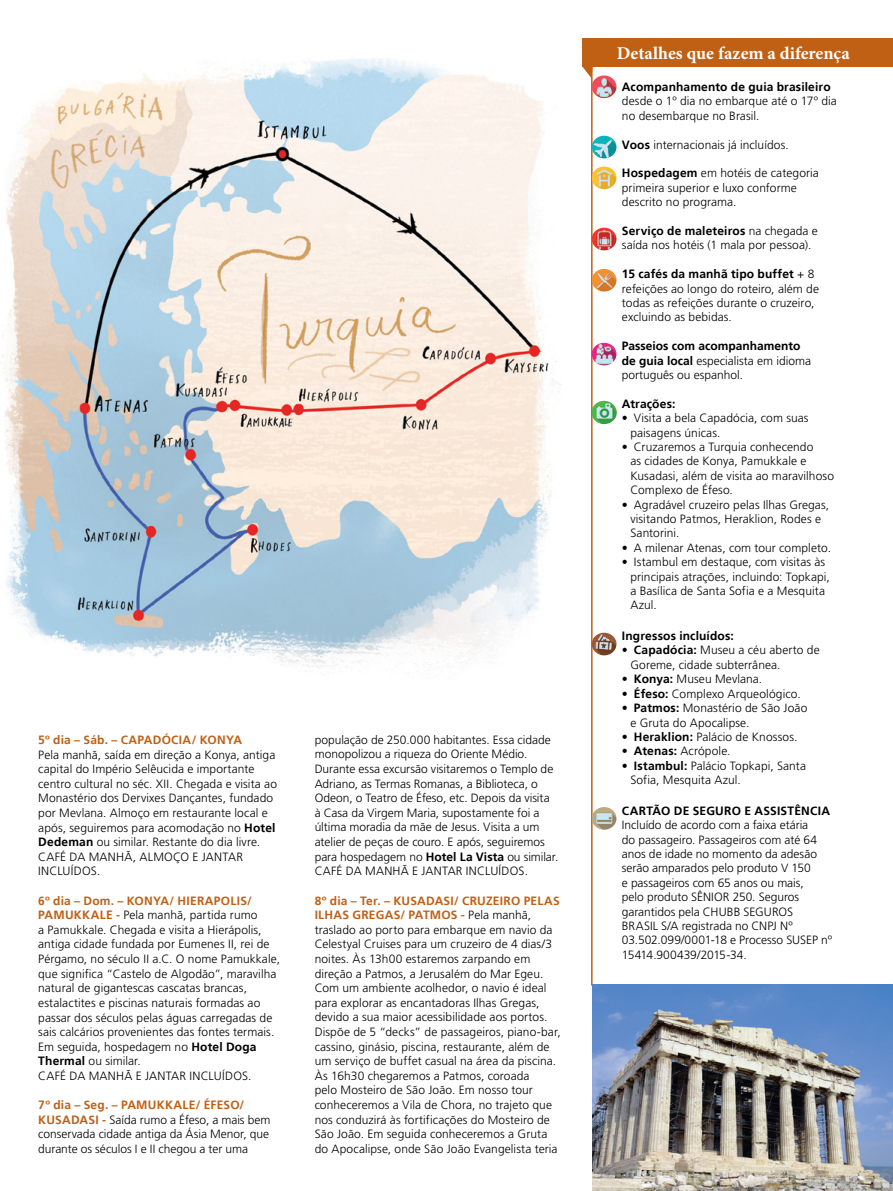
<style>
.page{position:relative;width:893px;height:1191px;background:#fff}
.page>*{position:absolute;margin:0;border:0;box-sizing:border-box;transform-origin:0 0}
.t1{font:700 18px "Minion Pro";color:#fff}
.t2{font:300 12px/14.5px "Frutiger";letter-spacing:.005em;color:#000}
.t3{font:700 12px "Frutiger LT";letter-spacing:.01em;color:#000}
.t4{font:700 12px/14.5px "Frutiger LT";letter-spacing:.02em;color:#c06015}
.s1{font-family:"Frutiger LT";font-weight:700}
.s2{font-family:"Frutiger LT";font-weight:700;color:#c06015}
.s3{font-family:"Frutiger";font-weight:300;color:#000}
.s4{font-family:"Frutiger";font-weight:300}
</style>
<div class="page">
<div style="left:591px;top:63px;width:302px;height:922px;border:2px solid #c06015"></div>
<div style="left:583px;top:38px;width:310px;height:29px;background:#c06015"></div>
<img style="left:592px;top:75px;width:24px;height:23px">
<img style="left:592px;top:166px;width:24px;height:23px">
<img style="left:592px;top:228px;width:24px;height:22px">
<img style="left:592px;top:343px;width:24px;height:22px">
<img style="left:591px;top:401px;width:26px;height:23px">
<img style="left:592px;top:269px;width:24px;height:22px">
<img style="left:592px;top:632px;width:24px;height:23px">
<img style="left:592px;top:807px;width:24px;height:22px">
<img style="left:592px;top:136px;width:24px;height:22px">
<img style="left:2px;top:59px;width:559px;height:609px">
<svg style="left:583px;top:67px;width:10px;height:11px"></svg>
<img style="left:593px;top:984px;width:300px;height:207px">
<p class="t4" style="left:38px;top:732px;width:205px">5º dia – Sáb. – CAPADÓCIA/ KONYA</p>
<p class="t2" style="left:38px;top:747px;width:240px">Pela manhã, saída em direção a Konya, antiga capital do Império Selêucida e importante centro cultural no séc. XII. Chegada e visita ao Monastério dos Dervixes Dançantes, fundado por Mevlana. Almoço em restaurante local e após, seguiremos para acomodação no <span class="s1">Hotel Dedeman</span> ou similar. Restante do dia livre.<br>CAFÉ DA MANHÃ, ALMOÇO E JANTAR INCLUÍDOS.</p>
<p class="t4" style="left:38px;top:893px;width:215px">6º dia – Dom. – KONYA/ HIERAPOLIS/</p>
<p class="t2" style="left:38px;top:907px;width:243px"><span class="s2">PAMUKKALE -</span> Pela manhã, partida rumo<br>a Pamukkale. Chegada e visita a Hierápolis, antiga cidade fundada por Eumenes II, rei de Pérgamo, no século II a.C. O nome Pamukkale, que significa “Castelo de Algodão”, maravilha natural de gigantescas cascatas brancas, estalactites e piscinas naturais formadas ao passar dos séculos pelas águas carregadas de sais calcários provenientes das fontes termais.<br>Em seguida, hospedagem no <span class="s1">Hotel Doga Thermal</span> ou similar.<br>CAFÉ DA MANHÃ E JANTAR INCLUÍDOS.</p>
<p class="t4" style="left:38px;top:1097px;width:208px">7º dia – Seg. – PAMUKKALE/ ÉFESO/</p>
<p class="t2" style="left:38px;top:1112px;width:234px;text-align:justify"><span class="s2">KUSADASI -</span> Saída rumo a Éfeso, a mais bem conservada cidade antiga da Ásia Menor, que durante os séculos I e II chegou a ter uma</p>
<p class="t2" style="left:315px;top:732px;width:245px">população de 250.000 habitantes. Essa cidade monopolizou a riqueza do Oriente Médio.<br>Durante essa excursão visitaremos o Templo de Adriano, as Termas Romanas, a Biblioteca, o Odeon, o Teatro de Éfeso, etc. Depois da visita à Casa da Virgem Maria, supostamente foi a última moradia da mãe de Jesus. Visita a um atelier de peças de couro. E após, seguiremos para hospedagem no <span class="s1">Hotel La Vista</span> ou similar.<br>CAFÉ DA MANHÃ E JANTAR INCLUÍDOS.</p>
<p class="t4" style="left:315px;top:893px;width:247px">8º dia – Ter. – KUSADASI/ CRUZEIRO PELAS<br>ILHAS GREGAS/ PATMOS - <span class="s3">Pela manhã,</span></p>
<p class="t2" style="left:315px;top:922px;width:247px">traslado ao porto para embarque em navio da Celestyal Cruises para um cruzeiro de 4 dias/3 noites. Às 13h00 estaremos zarpando em direção a Patmos, a Jerusalém do Mar Egeu.<br>Com um ambiente acolhedor, o navio é ideal para explorar as encantadoras Ilhas Gregas, devido a sua maior acessibilidade aos portos.<br>Dispõe de 5 “decks” de passageiros, piano-bar, cassino, ginásio, piscina, restaurante, além de um serviço de buffet casual na área da piscina.<br>Às 16h30 chegaremos a Patmos, coroada<br>pelo Mosteiro de São João. Em nosso tour conheceremos a Vila de Chora, no trajeto que nos conduzirá às fortificações do Mosteiro de São João. Em seguida conheceremos a Gruta do Apocalipse, onde São João Evangelista teria</p>
<h1 class="t1" style="left:617px;top:40px;width:235px">Detalhes que fazem a diferença</h1>
<p class="t3" style="left:622px;top:80px;width:210px">Acompanhamento de guia brasileiro</p>
<p class="t2" style="left:622px;top:94px;width:217px">desde o 1º dia no embarque até o 17º dia no desembarque no Brasil.</p>
<p class="t2" style="left:622px;top:137px;width:168px"><span class="s1">Voos</span> internacionais já incluídos.</p>
<p class="t2" style="left:622px;top:166px;width:198px"><span class="s1">Hospedagem</span> em hotéis de categoria primeira superior e luxo conforme descrito no programa.</p>
<p class="t3" style="left:622px;top:224px;width:198px">Serviço de maleteiros <span class="s4">na chegada e</span></p>
<p class="t2" style="left:622px;top:238px;width:191px">saída nos hotéis (1 mala por pessoa).</p>
<p class="t3" style="left:622px;top:267px;width:194px">15 cafés da manhã tipo buffet <span class="s4">+ 8</span></p>
<p class="t2" style="left:622px;top:281px;width:199px">refeições ao longo do roteiro, além de todas as refeições durante o cruzeiro, excluindo as bebidas.</p>
<p class="t3" style="left:622px;top:339px;width:180px">Passeios com acompanhamento</p>
<p class="t2" style="left:622px;top:353px;width:191px"><span class="s1">de guia local</span> especialista em idioma português ou espanhol.</p>
<p class="t3" style="left:622px;top:396px;width:55px">Atrações:</p>
<p class="t2" style="left:630px;top:411px;width:180px;text-indent:-9px">• Visita a bela Capadócia, com suas paisagens únicas.</p>
<p class="t2" style="left:630px;top:439px;width:205px;text-indent:-9px">• Cruzaremos a Turquia conhecendo<br>as cidades de Konya, Pamukkale e<br>Kusadasi, além de visita ao maravilhoso<br>Complexo de Éfeso.</p>
<p class="t2" style="left:630px;top:497px;width:200px;text-indent:-9px">• Agradável cruzeiro pelas Ilhas Gregas, visitando Patmos, Heraklion, Rodes e<br>Santorini.</p>
<p class="t2" style="left:622px;top:540px;width:211px">• A milenar Atenas, com tour completo.</p>
<p class="t2" style="left:630px;top:555px;width:201px;text-indent:-9px">• Istambul em destaque, com visitas às principais atrações, incluindo: Topkapi, a Basílica de Santa Sofia e a Mesquita<br>Azul.</p>
<p class="t3" style="left:622px;top:629px;width:114px">Ingressos incluídos:</p>
<p class="t2" style="left:630px;top:643px;width:191px;text-indent:-9px">• <span class="s1">Capadócia:</span> Museu a céu aberto de<br>Goreme, cidade subterrânea.</p>
<p class="t2" style="left:622px;top:672px;width:142px">• <span class="s1">Konya:</span> Museu Mevlana.</p>
<p class="t2" style="left:622px;top:686px;width:180px">• <span class="s1">Éfeso:</span> Complexo Arqueológico.</p>
<p class="t2" style="left:630px;top:700px;width:179px;text-indent:-9px">• <span class="s1">Patmos:</span> Monastério de São João e Gruta do Apocalipse.</p>
<p class="t2" style="left:622px;top:729px;width:177px">• <span class="s1">Heraklion:</span> Palácio de Knossos.</p>
<p class="t2" style="left:622px;top:744px;width:110px">• <span class="s1">Atenas:</span> Acrópole.</p>
<p class="t2" style="left:630px;top:758px;width:177px;text-indent:-9px">• <span class="s1">Istambul:</span> Palácio Topkapi, Santa<br>Sofia, Mesquita Azul.</p>
<p class="t3" style="left:622px;top:803px;width:210px">CARTÃO DE SEGURO E ASSISTÊNCIA</p>
<p class="t2" style="left:622px;top:817px;width:212px">Incluído de acordo com a faixa etária<br>do passageiro. Passageiros com até 64 anos de idade no momento da adesão serão amparados pelo produto V 150<br>e passageiros com 65 anos ou mais,<br>pelo produto SÊNIOR 250. Seguros garantidos pela CHUBB SEGUROS BRASIL S/A registrada no CNPJ Nº 03.502.099/0001-18 e Processo SUSEP nº 15414.900439/2015-34.</p>
</div>
